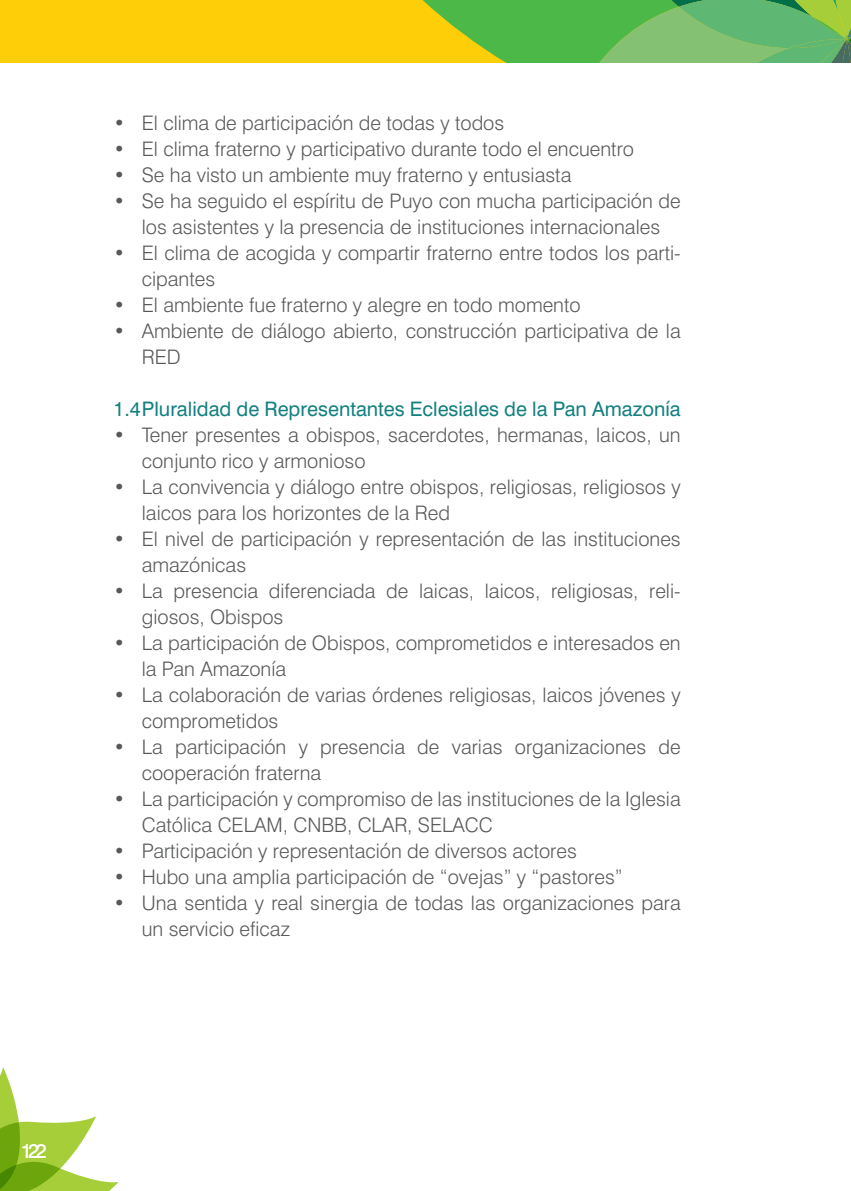
<style>
.page{position:relative;width:851px;height:1191px;background:#fff}
.page>*{position:absolute;margin:0;border:0;box-sizing:border-box;transform-origin:0 0}
.t1{font:300 20px/26px "Swiss 721 BT";color:#57585a}
.t2{font:20px "Swiss 721 BT";color:#148080}
.t3{font:500 20px "Swiss 721 BT";color:#fff}
</style>
<div class="page">
<svg style="left:0;top:1067px;width:119px;height:124px"></svg>
<div style="left:0;top:0;width:850px;height:63px;background:#fece08"></div>
<svg style="left:422px;top:0;width:429px;height:63px"></svg>
<p class="t1" style="left:113px;top:109px;width:392px">• El clima de participación de todas y todos</p>
<p class="t1" style="left:113px;top:135px;width:522px">• El clima fraterno y participativo durante todo el encuentro</p>
<p class="t1" style="left:113px;top:161px;width:459px">• Se ha visto un ambiente muy fraterno y entusiasta</p>
<p class="t1" style="left:113px;top:187px;width:568px;text-align:center">• Se ha seguido el espíritu de Puyo con mucha participación de los asistentes y la presencia de instituciones internacionales</p>
<p class="t1" style="left:142px;top:239px;width:540px;text-indent:-28px">• El clima de acogida y compartir fraterno entre todos los parti&shy;cipantes</p>
<p class="t1" style="left:113px;top:291px;width:468px">• El ambiente fue fraterno y alegre en todo momento</p>
<p class="t1" style="left:142px;top:317px;width:540px;text-indent:-28px">• Ambiente de diálogo abierto, construcción participativa de la<br>RED</p>
<p class="t2" style="left:113px;top:396px;width:568px">1.4Pluralidad de Representantes Eclesiales de la Pan Amazonía</p>
<p class="t1" style="left:142px;top:421px;width:540px;text-indent:-28px">• Tener presentes a obispos, sacerdotes, hermanas, laicos, un conjunto rico y armonioso</p>
<p class="t1" style="left:142px;top:473px;width:540px;text-indent:-28px">• La convivencia y diálogo entre obispos, religiosas, religiosos y laicos para los horizontes de la Red</p>
<p class="t1" style="left:142px;top:525px;width:540px;text-indent:-28px">• El nivel de participación y representación de las instituciones amazónicas</p>
<p class="t1" style="left:142px;top:577px;width:540px;text-indent:-28px">• La presencia diferenciada de laicas, laicos, religiosas, reli&shy;giosos, Obispos</p>
<p class="t1" style="left:142px;top:629px;width:540px;text-indent:-28px">• La participación de Obispos, comprometidos e interesados en la Pan Amazonía</p>
<p class="t1" style="left:142px;top:681px;width:540px;text-indent:-28px">• La colaboración de varias órdenes religiosas, laicos jóvenes y comprometidos</p>
<p class="t1" style="left:142px;top:733px;width:540px;text-indent:-28px">• La participación y presencia de varias organizaciones de cooperación fraterna</p>
<p class="t1" style="left:142px;top:785px;width:540px;text-indent:-28px">• La participación y compromiso de las instituciones de la Iglesia<br>Católica CELAM, CNBB, CLAR, SELACC</p>
<p class="t1" style="left:113px;top:837px;width:465px">• Participación y representación de diversos actores</p>
<p class="t1" style="left:113px;top:863px;width:510px">• Hubo una amplia participación de “ovejas” y “pastores”</p>
<p class="t1" style="left:142px;top:889px;width:540px;text-indent:-28px">• Una sentida y real sinergia de todas las organizaciones para un servicio eficaz</p>
<p class="t3" style="left:21px;top:1139px;width:28px">122</p>
</div>
